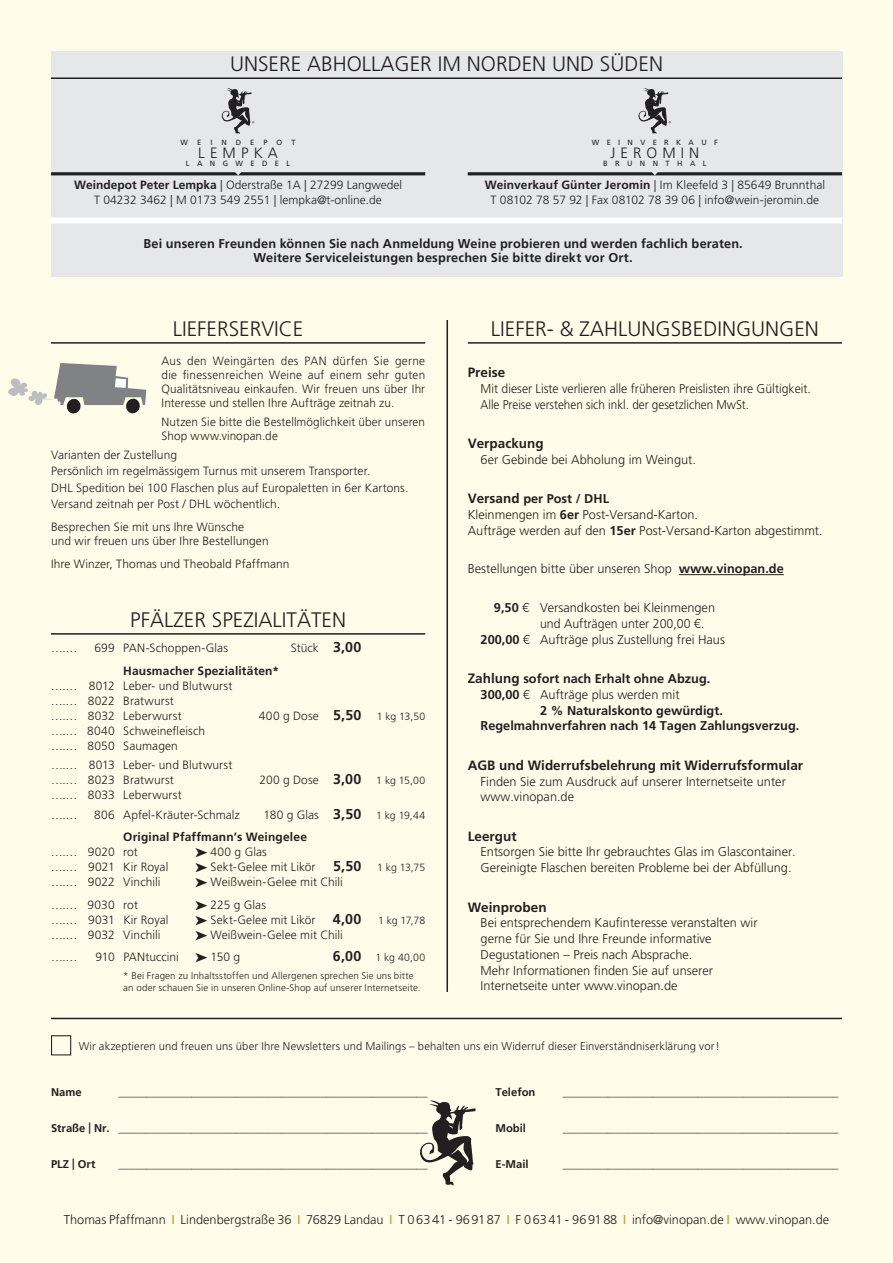
<style>
.page{position:relative;width:893px;height:1263px;background:#fffde9}
.page>*{position:absolute;margin:0;border:0;box-sizing:border-box;transform-origin:0 0}
.t1{font:300 21px "Frutiger";color:#231f20}
.t2{font:300 15px "Frutiger";letter-spacing:.34em;color:#231f20}
.t3{font:700 13.5px "Frutiger";color:#231f20}
.t4{font:300 12.75px/15.8px "Frutiger";color:#231f20}
.t5{font:700 12.75px/14.2px "Frutiger";letter-spacing:.01em;color:#231f20;text-align:center}
.t6{font:300 12.75px/15.8px "Frutiger";color:#231f20;scale:.96 1}
.t7{font:300 12px/15px "Frutiger";letter-spacing:.005em;color:#231f20}
.t8{font:700 12px/22.5px "Frutiger";letter-spacing:.015em;color:#231f20}
.t9{font:700 11.25px "Frutiger";color:#231f20}
.t10{font:300 11.25px "Frutiger";letter-spacing:.01em;color:#231f20}
.t11{font:300 10.5px "Frutiger";color:#231f20}
.t12{font:300 9.75px/12px "Frutiger";letter-spacing:.015em;color:#231f20}
.t13{font:7.5px "Frutiger";letter-spacing:.99em;color:#231f20}
.t14{font:7.5px "Frutiger";letter-spacing:1.2em;color:#231f20}
.s1{font-weight:700}
.s2{font-weight:700;font-size:14.25px}
.s3{font-size:10.5px}
.s4{font-weight:300}
.s5{font-size:14.25px}
.s6{font-weight:300;font-size:10.5px}
.s7{font-weight:700;font-size:13.5px}
.s8{font-family:"Futura BT"}
.s9{font-size:13.5px}
.s10{font-weight:400;color:#cf922b}
</style>
<div class="page">
<div style="left:51px;top:51px;width:791px;height:225px;background:#e6e7e9"></div>
<svg style="left:420px;top:1100px;width:56px;height:85px"></svg>
<hr style="left:446px;top:320px;width:2px;height:672px;background:#231f20">
<hr style="left:51px;top:77px;width:791px;height:2px;background:#231f20">
<svg style="left:8px;top:363px;width:138px;height:51px"></svg>
<hr style="left:51px;top:342px;width:374px;height:2px;background:#231f20">
<hr style="left:51px;top:633px;width:374px;height:2px;background:#231f20">
<div style="left:51px;top:218px;width:791px;height:6px;background:#fff"></div>
<hr style="left:468px;top:342px;width:374px;height:2px;background:#231f20">
<hr style="left:679px;top:574px;width:105px;height:1px;background:#231f20">
<hr style="left:51px;top:1018px;width:791px;height:1px;background:#231f20">
<div style="left:51px;top:1035px;width:20px;height:20px;border:1px solid #231f20"></div>
<svg style="left:222px;top:88px;width:32px;height:46px"></svg>
<svg style="left:51px;top:172px;width:374px;height:3px"></svg>
<svg style="left:638px;top:88px;width:33px;height:46px"></svg>
<svg style="left:468px;top:172px;width:374px;height:3px"></svg>
<h1 class="t1" style="left:230px;top:52px;width:420px">UNSERE ABHOLLAGER IM NORDEN UND SÜDEN</h1>
<p class="t14" style="left:181px;top:138px;width:116px">WEINDEPOT</p>
<p class="t13" style="left:186px;top:159px;width:106px">LANGWEDEL</p>
<p class="t2" style="left:198px;top:145px;width:81px">LE MPKA</p>
<p class="t13" style="left:592px;top:138px;width:128px">WEINVERKAUF</p>
<p class="t13" style="left:603px;top:159px;width:105px">BRUNNTHAL</p>
<p class="t2" style="left:610px;top:145px;width:80px">JE ROMIN</p>
<p class="t7" style="left:74px;top:177px;width:330px;text-align:center"><span class="s1">Weindepot Peter Lempka</span> | Oderstraße 1A | 27299 Langwedel<br>T 04232 3462 | M 0173 549 2551 | lempka@t-online.de</p>
<p class="t7" style="left:485px;top:177px;width:342px;text-align:center"><span class="s1">Weinverkauf Günter Jeromin</span> | I m Kleefeld 3 | 85649 Brunnthal<br>T 08102 78 57 92 | Fax 08102 78 39 06 | info@wein-jeromin.de</p>
<p class="t5" style="left:143px;top:236px;width:601px">Bei unseren Freunden können Sie nach Anmeldung Weine probieren und werden fachlich beraten.<br>Weitere Serviceleistungen besprechen Sie bitte direkt vor Ort.</p>
<h1 class="t1" style="left:173px;top:317px;width:132px">lieferservic e</h1>
<p class="t7" style="left:162px;top:354px;width:265px;line-height:14.2px;text-align:justify">Aus den Weingärten des PAN dürfen Sie gerne die finessenreichen Weine auf einem sehr guten Qualitätsniveau einkaufen. Wir freuen uns über I hr I nteresse und stellen I hre Aufträge zeitnah zu.</p>
<p class="t7" style="left:162px;top:415px;width:265px;line-height:14.2px">N utzen Sie bitte die Bestellmöglichkeit über unseren<br>Shop www.vinopan.de</p>
<p class="t7" style="left:51px;top:447px;width:359px;line-height:16.4px">Varianten der Zustellung<br>Persönlich im regelmässigem Turnus mit unserem Transporter.<br>DHL Spedition bei 100 Flaschen plus auf Europaletten in 6er Kartons.<br>Versand zeitnah per Post / DHL wöchentlich.</p>
<p class="t7" style="left:51px;top:520px;width:219px;line-height:14.2px">Besprechen Sie mit uns I hre Wünsche<br>und wir freuen uns über I hre Bestellungen</p>
<p class="t7" style="left:51px;top:556px;width:240px">I hre Winzer, Thomas und Theobald Pfaffmann</p>
<h1 class="t1" style="left:130px;top:608px;width:193px">PFÄLZER SPEZIALITÄTEN</h1>
<p class="t7" style="left:51px;top:641px;width:28px">….…</p>
<p class="t7" style="left:95px;top:641px;width:135px">699 PAN -Schoppen-Glas</p>
<p class="t7" style="left:291px;top:641px;width:72px">Stück <span class="s2">3,00</span></p>
<p class="t8" style="left:123px;top:659px;width:157px">Hausmacher Spezialitäten*</p>
<p class="t7" style="left:51px;top:678px;width:183px">….… 8012 Leber- und Blutwurst ….… 8022 Bratwurst<br>….… 8032 Leberwurst</p>
<p class="t7" style="left:259px;top:708px;width:168px">400 g Dose <span class="s2">5,50</span> <span class="s3">1 kg 13,50</span></p>
<p class="t7" style="left:51px;top:723px;width:156px">….… 8040 Schweinefleisch ….… 8050 Saumagen</p>
<p class="t7" style="left:51px;top:758px;width:183px">….… 8013 Leber- und Blutwurst ….… 8023 Bratwurst</p>
<p class="t7" style="left:259px;top:773px;width:167px">200 g Dose <span class="s2">3,00</span> <span class="s3">1 kg 15,00</span></p>
<p class="t7" style="left:51px;top:785px;width:132px;line-height:19.5px">….… 8033 Leberwurst ….…</p>
<p class="t8" style="left:123px;top:803px;width:303px;text-indent:140px"><span class="s4">180 g Glas</span> <span class="s5">3,50</span> <span class="s6">1 kg 19,44<br></span>Original Pfaffmann’s Weingelee</p>
<p class="t7" style="left:51px;top:845px;width:88px">….… 9020 rot</p>
<p class="t7" style="left:211px;top:845px;width:58px">400 g Glas</p>
<p class="t7" style="left:51px;top:860px;width:119px">….… 9021 Kir Royal</p>
<p class="t7" style="left:211px;top:860px;width:216px">Sekt-Gelee mit Likör <span class="s2">5,50</span> <span class="s3">1 kg 13,75</span></p>
<p class="t7" style="left:51px;top:875px;width:111px">….… 9022 Vinchili</p>
<p class="t7" style="left:211px;top:875px;width:134px">Weißwein-Gelee mit Chili</p>
<p class="t7" style="left:51px;top:897px;width:88px">….… 9030 rot</p>
<p class="t7" style="left:211px;top:897px;width:57px">225 g G las</p>
<p class="t7" style="left:51px;top:912px;width:119px">….… 9031 Kir Royal</p>
<p class="t7" style="left:211px;top:912px;width:216px">Sekt-Gelee mit Likör <span class="s2">4,00</span> <span class="s3">1 kg 17,78</span></p>
<p class="t7" style="left:51px;top:927px;width:111px">….… 9032 Vinchili</p>
<p class="t7" style="left:211px;top:927px;width:134px">Weißwein-Gelee mit Chili</p>
<p class="t7" style="left:51px;top:950px;width:28px">….…</p>
<p class="t7" style="left:95px;top:950px;width:85px">910 PANtuccini</p>
<p class="t7" style="left:211px;top:950px;width:31px">150 g</p>
<p class="t11" style="left:333px;top:952px;width:94px"><span class="s2">6,00</span> 1 kg 40,00</p>
<p class="t12" style="left:123px;top:970px;width:299px">* Bei Fragen zu I nhaltsstoffen und Allergenen sprechen Sie uns bitte an oder schauen Sie in unseren Online-Shop auf unserer I nternetseite.</p>
<p class="t7" style="left:94px;top:807px;width:147px">806 Apfel-Kräuter-Schmalz</p>
<h1 class="t1" style="left:491px;top:317px;width:151px">LIE FER- &amp; ZAHLUNG</h1>
<h1 class="t1" style="left:671px;top:317px;width:60px">SBEDINGUNGEN</h1>
<p class="t3" style="left:468px;top:364px;width:39px">Preise</p>
<p class="t6" style="left:481px;top:381px;width:346px">Mit dieser Liste verlieren alle früheren Preislisten ihre Gültigkeit.<br>Alle Preise verstehen sich inkl. der gesetzlichen MwSt.</p>
<p class="t3" style="left:468px;top:435px;width:77px">Verpackung</p>
<p class="t4" style="left:481px;top:452px;width:217px">6er Gebinde bei Abholung im Weingut.</p>
<p class="t4" style="left:468px;top:491px;width:356px"><span class="s7">Versand</span> <span class="s1">per Post / DHL<br></span>Kleinmengen im <span class="s1">6er</span> Post-Versand-Karton.<br>Aufträge werden auf den <span class="s1">15er</span> Post-Versand-Karton abgestimmt.</p>
<p class="t4" style="left:468px;top:561px;width:318px">Bestellungen bitte über unseren Shop <span class="s1">www.vinopan.de</span></p>
<p class="t4" style="left:494px;top:600px;width:223px"><span class="s1">9,50</span> <span class="s8">€</span> Versandkosten bei Kleinmengen</p>
<p class="t4" style="left:540px;top:616px;width:166px">und Aufträgen unter 200,00 <span class="s8">€</span>.</p>
<p class="t4" style="left:481px;top:631px;width:246px"><span class="s1">200,00</span> <span class="s8">€</span> Aufträge plus Zustellung frei Haus</p>
<p class="t5" style="left:468px;top:671px;width:244px"><span class="s9">Zahlung</span> sofort nach Erhalt ohne Abzug.</p>
<p class="t4" style="left:481px;top:687px;width:201px"><span class="s1">300,00</span> <span class="s8">€</span> Aufträge plus werden mit</p>
<p class="t5" style="left:540px;top:703px;width:184px">2 % Naturalskonto gewürdigt.</p>
<p class="t5" style="left:481px;top:719px;width:320px">Regelmahnverfahren nach 14 Tagen Zahlungsverzug.</p>
<p class="t3" style="left:468px;top:757px;width:337px">AGB und Widerrufsbelehrung mit Widerrufsformular</p>
<p class="t4" style="left:481px;top:773px;width:307px">Finden Sie zum Ausdruck auf unserer Internetseite unter www.vinopan.de</p>
<p class="t3" style="left:468px;top:828px;width:50px">Leergut</p>
<p class="t4" style="left:481px;top:844px;width:317px">Entsorgen Sie bitte Ihr gebrauchtes Glas im Glascontainer.<br>Gereinigte Flaschen bereiten Probleme bei der Abfüllung.</p>
<p class="t3" style="left:468px;top:899px;width:80px">Weinproben</p>
<p class="t4" style="left:481px;top:915px;width:278px">Bei entsprechendem Kaufinteresse veranstalten wir gerne für Sie und Ihre Freunde informative Degustationen – Preis nach Absprache.<br>Mehr Informationen finden Sie auf unserer Internetseite unter www.vinopan.de</p>
<p class="t10" style="left:79px;top:1039px;width:643px">Wir akzeptieren und freuen uns über I hre Newsletters und Mailings – behalten uns ein Widerruf dieser Einverständniserklärung vor!</p>
<p class="t9" style="left:51px;top:1085px;width:32px">Name</p>
<p class="t9" style="left:118px;top:1085px;width:311px">_______________________________________________________</p>
<p class="t9" style="left:51px;top:1121px;width:378px">Straße | Nr. _______________________________________________________</p>
<p class="t9" style="left:51px;top:1157px;width:46px">PLZ | Ort</p>
<p class="t9" style="left:118px;top:1157px;width:311px">_______________________________________________________</p>
<p class="t9" style="left:495px;top:1085px;width:42px">Telefon</p>
<p class="t9" style="left:495px;top:1121px;width:32px">Mobil</p>
<p class="t9" style="left:495px;top:1157px;width:35px">E-Mail</p>
<p class="t9" style="left:563px;top:1085px;width:277px">_________________________________________________</p>
<p class="t9" style="left:563px;top:1121px;width:277px">_________________________________________________</p>
<p class="t9" style="left:563px;top:1157px;width:277px">_________________________________________________</p>
<p class="t4" style="left:64px;top:1211px;width:767px">Thomas Pfaffmann <span class="s10">I</span> Lindenbergstraße 36 <span class="s10">I</span> 76829 Landau <span class="s10">I</span> T 06341 - 969187 <span class="s10">I</span> F 06341 - 969188 <span class="s10">I</span> info@vinopan.de <span class="s10">I</span> www.vinopan.de</p>
</div>
